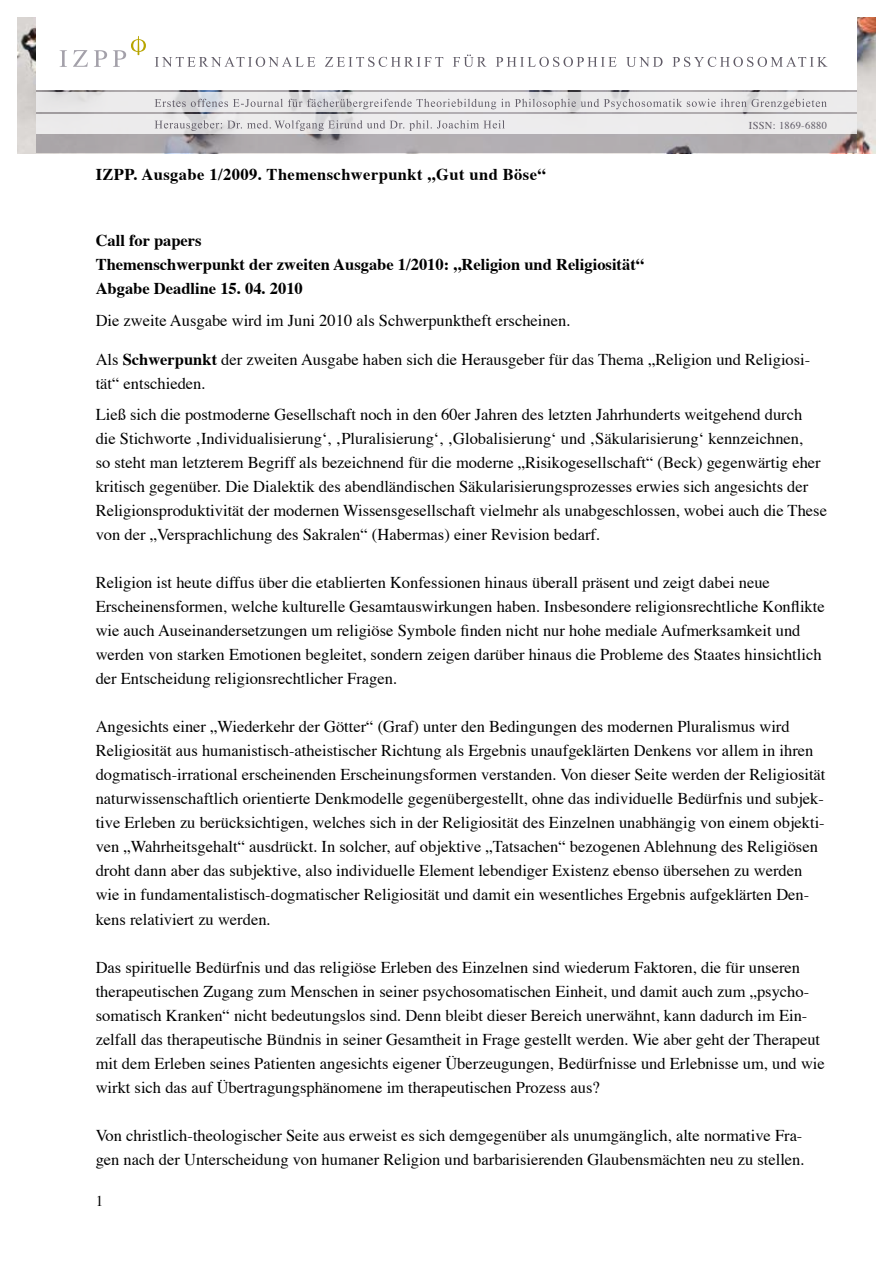
<style>
.page{position:relative;width:893px;height:1263px;background:#fff}
.page>*{position:absolute;margin:0;border:0;box-sizing:border-box;transform-origin:0 0}
.t1{font:16.5px/24px "Times";color:#000}
.t2{font:700 16.5px/24px "Times";color:#000}
.t3{font:700 16.5px "Times";letter-spacing:.025em;color:#000}
.t4{font:15px "Times";color:#000}
.t5{font:10.5px "Times";letter-spacing:.03em;color:#605b66}
.s1{font-weight:700}
</style>
<div class="page">
<img style="left:17px;top:17px;width:859px;height:136px">
<svg style="left:36px;top:90px;width:821px;height:63px;background:#aeaaad"></svg>
<div style="left:36px;top:115px;width:821px;height:19px;background:#edecec"></div>
<svg style="left:36px;top:93px;width:821px;height:19px;background:#e8e7e8"></svg>
<div style="left:36px;top:13px;width:821px;height:77px;background:#fff"></div>
<svg style="left:155px;top:55px;width:673px;height:12px"></svg>
<svg style="left:155px;top:99px;width:672px;height:10px;background:#cfced1"></svg>
<svg style="left:155px;top:120px;width:350px;height:11px"></svg>
<svg style="left:60px;top:50px;width:7px;height:17px"></svg>
<svg style="left:73px;top:50px;width:15px;height:17px"></svg>
<svg style="left:94px;top:50px;width:13px;height:17px"></svg>
<svg style="left:113px;top:36px;width:33px;height:31px"></svg>
<p class="t3" style="left:96px;top:158px;width:452px">IZPP. Ausgabe 1/2009. Themenschwerpunkt „Gut und Böse“</p>
<p class="t5" style="left:749px;top:115px;width:80px">ISSN: 1869-6880</p>
<p class="t2" style="left:96px;top:227px;width:550px">Call for papers<br>Themenschwerpunkt der zweiten Ausgabe 1/2010: „Religion und Religiosität“<br>Abgabe Deadline 15. 04. 2010</p>
<p class="t1" style="left:96px;top:307px;width:476px">Die zweite Ausgabe wird im Juni 2010 als Schwerpunktheft erscheinen.</p>
<p class="t1" style="left:96px;top:346px;width:716px">Als <span class="s1">Schwerpunkt</span> der zweiten Ausgabe haben sich die Herausgeber für das Thema „Religion und Religiosi&shy;tät“ entschieden.</p>
<p class="t1" style="left:96px;top:401px;width:733px">Ließ sich die postmoderne Gesellschaft noch in den 60er Jahren des letzten Jahrhunderts weitgehend durch<br>die Stichworte ‚Individualisierung‘, ‚Pluralisierung‘, ‚Globalisierung‘ und ‚Säkularisierung‘ kennzeichnen,<br>so steht man letzterem Begriff als bezeichnend für die moderne „Risikogesellschaft“ (Beck) gegenwärtig eher kritisch gegenüber. Die Dialektik des abendländischen Säkularisierungsprozesses erwies sich angesichts der Religionsproduktivität der modernen Wissensgesellschaft vielmehr als unabgeschlossen, wobei auch die These von der „Versprachlichung des Sakralen“ (Habermas) einer Revision bedarf.</p>
<p class="t1" style="left:96px;top:569px;width:731px">Religion ist heute diffus über die etablierten Konfessionen hinaus überall präsent und zeigt dabei neue Erscheinensformen, welche kulturelle Gesamtauswirkungen haben. Insbesondere religionsrechtliche Konflikte wie auch Auseinandersetzungen um religiöse Symbole finden nicht nur hohe mediale Aufmerksamkeit und werden von starken Emotionen begleitet, sondern zeigen darüber hinaus die Probleme des Staates hinsichtlich der Entscheidung religionsrechtlicher Fragen.</p>
<p class="t1" style="left:96px;top:713px;width:731px">Angesichts einer „Wiederkehr der Götter“ (Graf) unter den Bedingungen des modernen Pluralismus wird Religiosität aus humanistisch-atheistischer Richtung als Ergebnis unaufgeklärten Denkens vor allem in ihren dogmatisch-irrational erscheinenden Erscheinungsformen verstanden. Von dieser Seite werden der Religiosität naturwissenschaftlich orientierte Denkmodelle gegenübergestellt, ohne das individuelle Bedürfnis und subjek&shy;tive Erleben zu berücksichtigen, welches sich in der Religiosität des Einzelnen unabhängig von einem objekti&shy;ven „Wahrheitsgehalt“ ausdrückt. In solcher, auf objektive „Tatsachen“ bezogenen Ablehnung des Religiösen droht dann aber das subjektive, also individuelle Element lebendiger Existenz ebenso übersehen zu werden wie in fundamentalistisch-dogmatischer Religiosität und damit ein wesentliches Ergebnis aufgeklärten Den&shy;kens relativiert zu werden.</p>
<p class="t1" style="left:96px;top:953px;width:731px">Das spirituelle Bedürfnis und das religiöse Erleben des Einzelnen sind wiederum Faktoren, die für unseren therapeutischen Zugang zum Menschen in seiner psychosomatischen Einheit, und damit auch zum „psycho&shy;somatisch Kranken“ nicht bedeutungslos sind. Denn bleibt dieser Bereich unerwähnt, kann dadurch im Ein&shy;zelfall das therapeutische Bündnis in seiner Gesamtheit in Frage gestellt werden. Wie aber geht der Therapeut mit dem Erleben seines Patienten angesichts eigener Überzeugungen, Bedürfnisse und Erlebnisse um, und wie wirkt sich das auf Übertragungsphänomene im therapeutischen Prozess aus?</p>
<p class="t1" style="left:96px;top:1121px;width:710px">Von christlich-theologischer Seite aus erweist es sich demgegenüber als unumgänglich, alte normative Fra&shy;gen nach der Unterscheidung von humaner Religion und barbarisierenden Glaubensmächten neu zu stellen.</p>
<p class="t4" style="left:96px;top:1187px;width:9px">1</p>
</div>
